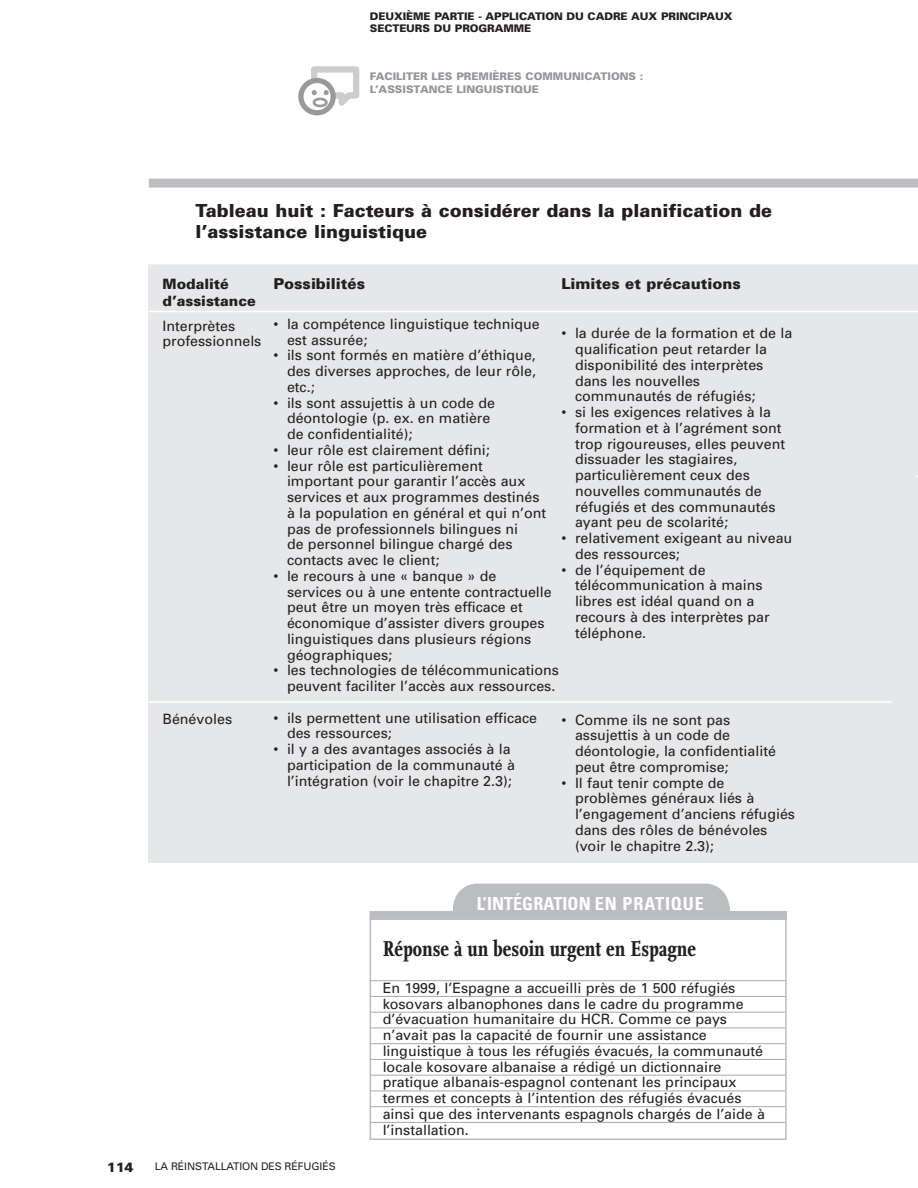
<style>
.page{position:relative;width:918px;height:1188px;background:#fff}
.page>*{position:absolute;margin:0;border:0;box-sizing:border-box;transform-origin:0 0}
.t1{font:22.5px "Scala Bold Con";color:#231f20}
.t2{font:900 18px/21px "Univers";color:#231f20}
.t3{font:700 condensed 18px "Univers";letter-spacing:.005em;color:#fff}
.t4{font:900 15px "Univers";color:#231f20}
.t5{font:14.25px/15.8px "Univers";color:#231f20}
.t6{font:900 14.25px/16.5px "Univers";color:#231f20}
.t7{font:900 13.5px "Univers";color:#231f20}
.t8{font:900 10.5px/12px "Univers";letter-spacing:-.005em;color:#231f20}
.t9{font:900 10.5px/13.5px "Univers";color:#939598}
.t10{font:10.5px "Univers";letter-spacing:-.01em;color:#231f20}
</style>
<div class="page">
<hr style="left:371px;top:980px;width:415px;height:1px;background:#a8a9ad">
<hr style="left:371px;top:996px;width:415px;height:1px;background:#a8a9ad">
<hr style="left:371px;top:1012px;width:415px;height:1px;background:#a8a9ad">
<hr style="left:371px;top:1028px;width:415px;height:1px;background:#a8a9ad">
<hr style="left:371px;top:1043px;width:415px;height:1px;background:#a8a9ad">
<hr style="left:371px;top:1059px;width:415px;height:1px;background:#a8a9ad">
<hr style="left:371px;top:1075px;width:415px;height:1px;background:#a8a9ad">
<hr style="left:371px;top:1091px;width:415px;height:1px;background:#a8a9ad">
<hr style="left:371px;top:1106px;width:415px;height:1px;background:#a8a9ad">
<hr style="left:371px;top:1122px;width:415px;height:1px;background:#a8a9ad">
<div style="left:370px;top:911px;width:417px;height:9px;background:#bcbdc0"></div>
<div style="left:453px;top:884px;width:276px;height:22px;background:#bcbdc0"></div>
<div style="left:453px;top:906px;width:276px;height:9px;background:#bcbdc0"></div>
<div style="left:370px;top:916px;width:417px;height:224px;border:2px solid #bcbdc0"></div>
<div style="left:149px;top:263px;width:769px;height:600px;background:#e6e7e9"></div>
<div style="left:149px;top:179px;width:769px;height:9px;background:#bcbdc0"></div>
<div style="left:128px;top:255px;width:790px;height:9px;background:#fff"></div>
<svg style="left:298px;top:78px;width:38px;height:37px"></svg>
<svg style="left:308px;top:66px;width:52px;height:50px"></svg>
<hr style="left:142px;top:311px;width:776px;height:1px;background:#fff">
<hr style="left:143px;top:701px;width:748px;height:2px;background:#fff">
<p class="t8" style="left:370px;top:12px;width:364px">DEUXIÈME PARTIE - APPLICATION DU CADRE AUX PRINCIPAUX<br>SECTEURS DU PROGRAMME</p>
<p class="t9" style="left:370px;top:70px;width:275px">FACILITER LES PREMIÈRES COMMUNICATIONS :<br>L’ASSISTANCE LINGUISTIQUE</p>
<p class="t2" style="left:196px;top:202px;width:578px">Tableau huit : Facteurs à considérer dans la planification de l’assistance linguistique</p>
<p class="t6" style="left:162px;top:277px;width:95px">Modalité d’assistance</p>
<p class="t5" style="left:162px;top:319px;width:100px">Interprètes professionnels</p>
<p class="t5" style="left:162px;top:713px;width:71px">Bénévoles</p>
<p class="t4" style="left:561px;top:278px;width:181px">Limites et précautions</p>
<p class="t5" style="left:575px;top:327px;width:219px;text-indent:-14px">• la durée de la formation et de la qualification peut retarder la disponibilité des interprètes dans les nouvelles communautés de réfugiés;</p>
<p class="t5" style="left:575px;top:405px;width:212px;text-indent:-14px">• si les exigences relatives à la formation et à l’agrément sont trop rigoureuses, elles peuvent dissuader les stagiaires, particulièrement ceux des nouvelles communautés de réfugiés et des communautés ayant peu de scolarité;</p>
<p class="t5" style="left:575px;top:531px;width:219px;text-indent:-14px">• relativement exigeant au niveau des ressources;</p>
<p class="t5" style="left:575px;top:563px;width:196px;text-indent:-14px">• de l’équipement de télécommunication à mains libres est idéal quand on a recours à des interprètes par téléphone.</p>
<p class="t4" style="left:273px;top:278px;width:93px">Possibilités</p>
<p class="t5" style="left:287px;top:317px;width:254px;text-indent:-14px">• la compétence linguistique technique est assurée;</p>
<p class="t5" style="left:287px;top:349px;width:251px;text-align:justify;text-indent:-14px">• ils sont formés en matière d’éthique, des diverses approches, de leur rôle, etc.;</p>
<p class="t5" style="left:287px;top:396px;width:210px;text-indent:-14px">• ils sont assujettis à un code de déontologie (p. ex. en matière de confidentialité);</p>
<p class="t5" style="left:273px;top:443px;width:218px">• leur rôle est clairement défini;</p>
<p class="t5" style="left:287px;top:459px;width:261px;text-indent:-14px">• leur rôle est particulièrement important pour garantir l’accès aux services et aux programmes destinés à la population en général et qui n’ont pas de professionnels bilingues ni<br>de personnel bilingue chargé des contacts avec le client;</p>
<p class="t5" style="left:287px;top:569px;width:266px;text-indent:-14px">• le recours à une « banque » de services ou à une entente contractuelle peut être un moyen très efficace et économique d’assister divers groupes linguistiques dans plusieurs régions géographiques;</p>
<p class="t5" style="left:273px;top:664px;width:287px;text-align:right">• les technologies de télécommunications peuvent faciliter l’accès aux ressources.</p>
<p class="t5" style="left:287px;top:711px;width:252px;text-indent:-14px">• ils permettent une utilisation efficace des ressources;</p>
<p class="t5" style="left:287px;top:743px;width:229px;text-indent:-14px">• il y a des avantages associés à la participation de la communauté à l’intégration (voir le chapitre 2.3);</p>
<p class="t5" style="left:575px;top:713px;width:203px;text-indent:-14px">• Comme ils ne sont pas assujettis à un code de déontologie, la confidentialité peut être compromise;</p>
<p class="t5" style="left:575px;top:776px;width:222px;text-indent:-14px">• Il faut tenir compte de problèmes généraux liés à l’engagement d’anciens réfugiés dans des rôles de bénévoles (voir le chapitre 2.3);</p>
<p class="t3" style="left:477px;top:897px;width:229px">L’INTÉGRATION EN PRATIQUE</p>
<h1 class="t1" style="left:383px;top:939px;width:315px">Réponse à un besoin urgent en Espagne</h1>
<p class="t5" style="left:383px;top:981px;width:384px">En 1999, l’Espagne a accueilli près de 1 500 réfugiés kosovars albanophones dans le cadre du programme d’évacuation humanitaire du HCR. Comme ce pays n’avait pas la capacité de fournir une assistance linguistique à tous les réfugiés évacués, la communauté locale kosovare albanaise a rédigé un dictionnaire pratique albanais-espagnol contenant les principaux termes et concepts à l’intention des réfugiés évacués ainsi que des intervenants espagnols chargés de l’aide à l’installation.</p>
<p class="t7" style="left:107px;top:1162px;width:28px">114</p>
<p class="t10" style="left:155px;top:1162px;width:182px">LA RÉINSTALLATION DES RÉFUGIÉS</p>
</div>
